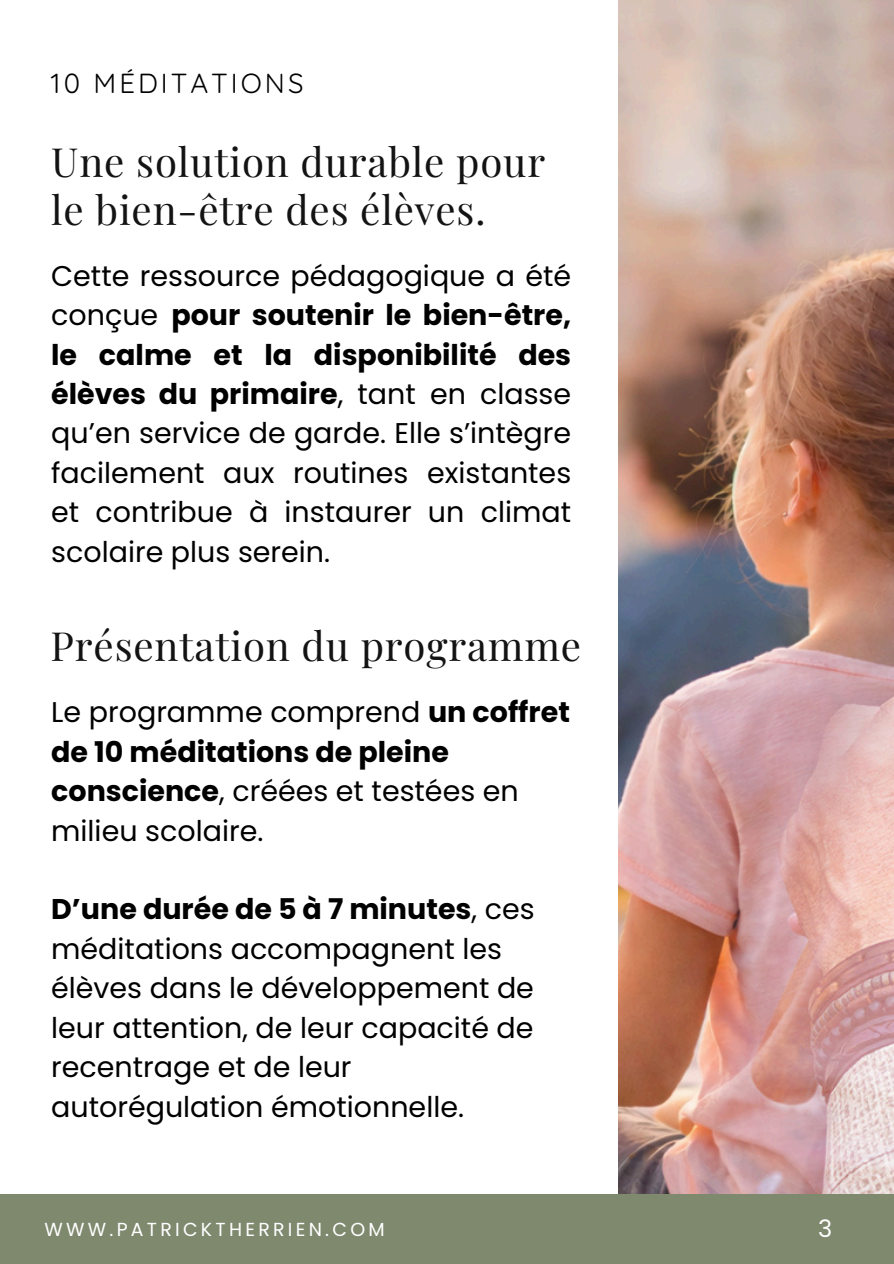
<style>
.page{position:relative;width:894px;height:1264px;background:#fff}
.page>*{position:absolute;margin:0;border:0;box-sizing:border-box;transform-origin:0 0}
.t1{font:40.05px/47.2px "Playfair Display";letter-spacing:.02em;color:#131313}
.t2{font:28.5px/39.5px "Poppins";color:#000}
.t3{font:27.6px "Quicksand";letter-spacing:.11em;color:#000}
.t4{font:24px "Poppins";color:#fff}
.t5{font:18.9px "Poppins";letter-spacing:.175em;color:#fff}
.s1{font-weight:700}
</style>
<div class="page">
<img style="left:618px;top:0;width:275px;height:1194px">
<div style="left:0;top:1194px;width:893px;height:69px;background:#7e896e"></div>
<p class="t3" style="left:50px;top:65px;width:254px">10 MÉDITATIONS</p>
<h1 class="t1" style="left:51px;top:137px;width:495px">Une solution durable pour le bien-être des élèves.</h1>
<p class="t2" style="left:51px;top:256px;width:521px;text-align:justify">Cette ressource pédagogique a été conçue <span class="s1">pour soutenir le bien-être, le calme et la disponibilité des élèves du primaire</span>, tant en classe qu’en service de garde. Elle s’intègre facilement aux routines existantes et contribue à instaurer un climat scolaire plus serein.</p>
<h1 class="t1" style="left:50px;top:621px;width:532px">Présentation du programme</h1>
<p class="t2" style="left:51px;top:692px;width:520px">Le programme comprend <span class="s1">un coffret de 10 méditations de pleine conscience</span>, créées et testées en milieu scolaire.</p>
<p class="t2" style="left:51px;top:889px;width:485px"><span class="s1">D’une durée de 5 à 7 minutes</span>, ces méditations accompagnent les élèves dans le développement de leur attention, de leur capacité de recentrage et de leur autorégulation émotionnelle.</p>
<p class="t5" style="left:44px;top:1216px;width:342px">WWW.PATRICKTHERRIEN.COM</p>
<p class="t4" style="left:817px;top:1211px;width:16px">3</p>
</div>
